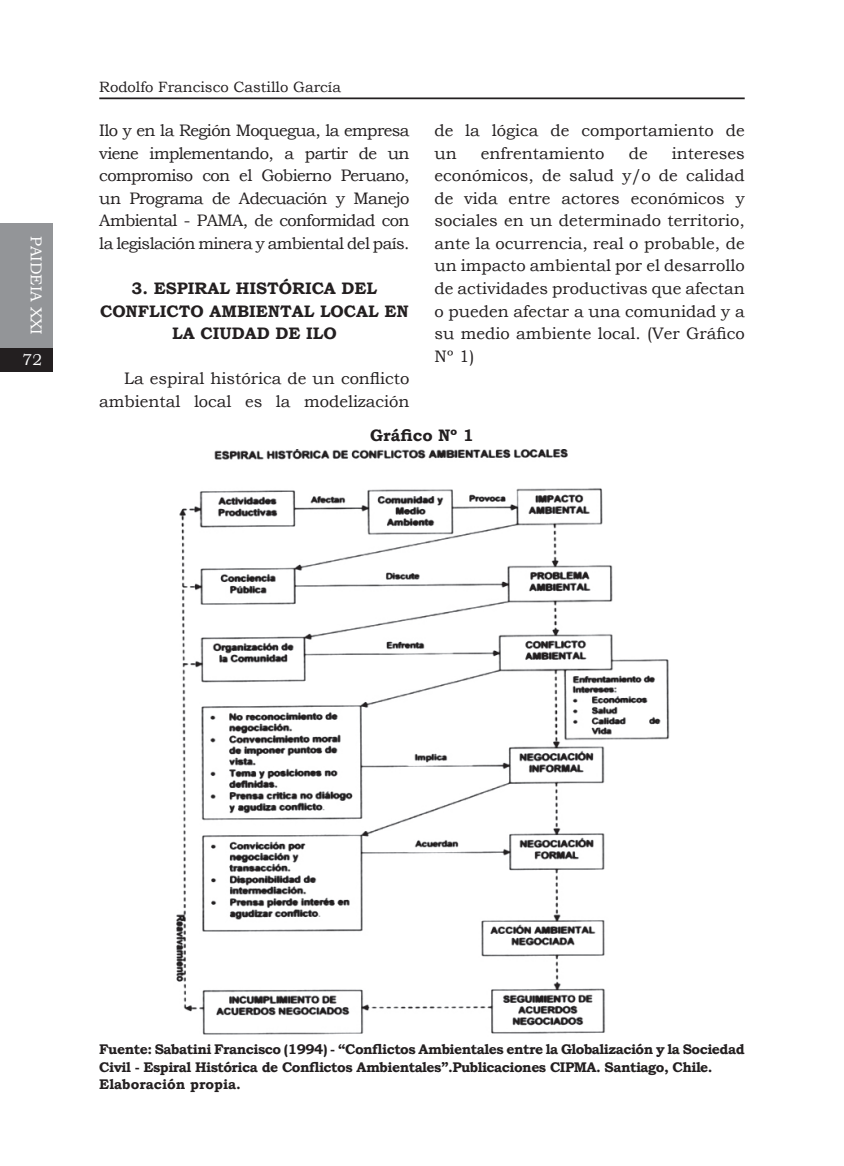
<style>
.page{position:relative;width:844px;height:1166px;background:#fff}
.page>*{position:absolute;margin:0;border:0;box-sizing:border-box;transform-origin:0 0}
.t1{font:16.62px/22.6px "Bookman Old Style";color:#231f20;text-align:justify}
.t2{font:700 16.62px/22.6px "Bookman Old Style";color:#231f20;text-align:center}
.t3{font:15.75px "Bookman Old Style";color:#fff}
.t4{font:14.88px "Bookman Old Style";color:#231f20}
.t5{font:700 14px/17.5px "Bookman Old Style";letter-spacing:-.035em;color:#231f20}
</style>
<div class="page">
<hr style="left:99px;top:97px;width:645px;height:2px;background:#231f20">
<div style="left:0;top:347px;width:53px;height:25px;background:#231f20"></div>
<div style="left:0;top:223px;width:53px;height:124px;background:#939598"></div>
<img style="left:176px;top:449px;width:494px;height:586px">
<p class="t3" style="left:47px;top:236px;width:100px;rotate:90deg">PAIDEIA XXI</p>
<p class="t3" style="left:23px;top:349px;width:21px">72</p>
<p class="t4" style="left:99px;top:78px;width:243px">Rodolfo Francisco Castillo García</p>
<p class="t1" style="left:99px;top:119px;width:312px">Ilo y en la Región Moquegua, la empresa viene implementando, a partir de un compromiso con el Gobierno Peruano, un Programa de Adecuación y Manejo Ambiental - PAMA, de conformidad con la legislación minera y ambiental del país.</p>
<p class="t2" style="left:100px;top:277px;width:310px">3. ESPIRAL HISTÓRICA DEL<br>CONFLICTO AMBIENTAL LOCAL EN<br>LA CIUDAD DE ILO</p>
<p class="t1" style="left:99px;top:367px;width:312px;text-align:right">La espiral histórica de un conflicto ambiental local es la modelización</p>
<p class="t1" style="left:434px;top:119px;width:312px">de la lógica de comportamiento de un</p>
<p class="t1" style="left:480px;top:142px;width:125px">enfrentamiento</p>
<p class="t1" style="left:628px;top:142px;width:20px">de</p>
<p class="t1" style="left:434px;top:142px;width:312px;text-indent:237px">intereses económicos, de salud y/o de calidad de vida entre actores económicos y sociales en un determinado territorio, ante la ocurrencia, real o probable, de un impacto ambiental por el desarrollo de actividades productivas que afectan o pueden afectar a una comunidad y a su medio ambiente local. (Ver Gráfico Nº 1)</p>
<p class="t2" style="left:370px;top:424px;width:105px">Gráfico Nº 1</p>
<p class="t5" style="left:99px;top:1040px;width:646px">Fuente: Sabatini Francisco (1994) - “Conflictos Ambientales entre la Globalización y la Sociedad<br>Civil - Espiral Histórica de Conflictos Ambientales”.Publicaciones CIPMA. Santiago, Chile.<br>Elaboración propia.</p>
</div>
